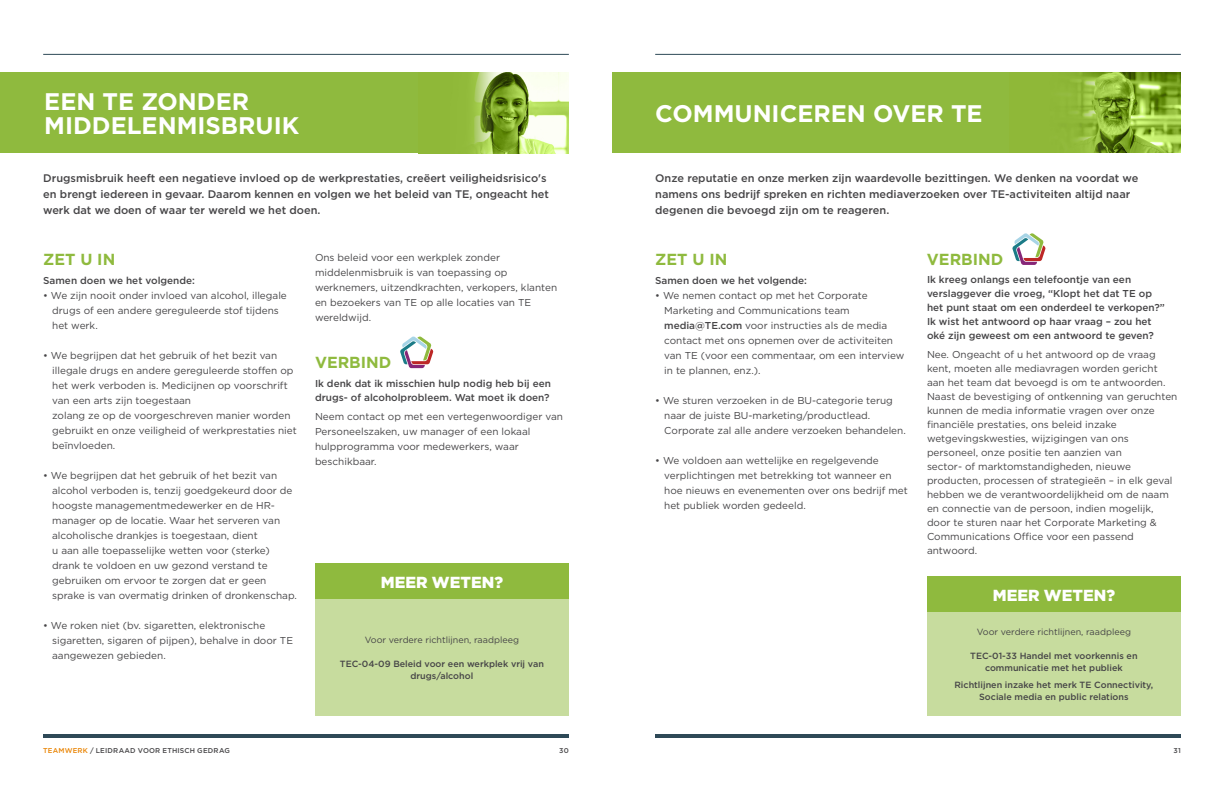
<style>
.page{position:relative;width:1224px;height:792px;background:#fff}
.page>*{position:absolute;margin:0;border:0;box-sizing:border-box;transform-origin:0 0}
.t1{font:700 24px/24px "Gotham";color:#fff}
.t2{font:700 16px "Gotham";color:#8fba3e}
.t3{font:900 16px "Gotham";color:#fff}
.t4{font:500 11px/16px "Gotham";color:#464547}
.t5{font:10px/15px "Gotham";color:#464547}
.t6{font:500 10px/14px "Gotham";color:#464547}
.t7{font:500 9px/12px "Gotham";color:#464547;text-align:center}
.t8{font:9px "Gotham";color:#464547}
.t9{font:500 7px "Gotham";letter-spacing:.03em;color:#464547}
.s1{font-weight:500}
.s2{color:#e98300}
</style>
<div class="page">
<hr style="left:655px;top:734px;width:526px;height:4px;background:#2e4957">
<hr style="left:655px;top:54px;width:526px;height:1px;background:#2e4957">
<hr style="left:43px;top:734px;width:526px;height:4px;background:#2e4957">
<hr style="left:43px;top:54px;width:526px;height:1px;background:#2e4957">
<div style="left:612px;top:72px;width:569px;height:81px;background:#8fba3e"></div>
<img style="left:1073px;top:72px;width:108px;height:81px">
<div style="left:0;top:72px;width:569px;height:81px;background:#8fba3e"></div>
<img style="left:472px;top:72px;width:97px;height:81px">
<div style="left:927px;top:612px;width:254px;height:103px;background:#c7dc9e"></div>
<div style="left:927px;top:577px;width:254px;height:35px;background:#8fba3e"></div>
<div style="left:315px;top:599px;width:254px;height:117px;background:#c7dc9e"></div>
<div style="left:315px;top:564px;width:254px;height:35px;background:#8fba3e"></div>
<svg style="left:400px;top:336px;width:33px;height:32px"></svg>
<svg style="left:1012px;top:233px;width:34px;height:32px"></svg>
<h1 class="t1" style="left:44px;top:90px;width:257px">EEN TE ZONDER<br>MIDDELENMISBRUIK</h1>
<p class="t4" style="left:43px;top:170px;width:507px">Drugsmisbruik heeft een negatieve invloed op de werkprestaties, creëert veiligheidsrisico's en brengt iedereen in gevaar. Daarom kennen en volgen we het beleid van TE, ongeacht het werk dat we doen of waar ter wereld we het doen.</p>
<h2 class="t2" style="left:43px;top:249px;width:74px">ZET U IN</h2>
<p class="t6" style="left:43px;top:274px;width:153px">Samen doen we het volgende:</p>
<p class="t5" style="left:52px;top:288px;width:236px;text-indent:-9px">• We zijn nooit onder invloed van alcohol, illegale drugs of een andere gereguleerde stof tijdens het werk.</p>
<p class="t5" style="left:52px;top:348px;width:246px;text-indent:-9px">• We begrijpen dat het gebruik of het bezit van illegale drugs en andere gereguleerde stoffen op het werk verboden is. Medicijnen op voorschrift van een arts zijn toegestaan<br>zolang ze op de voorgeschreven manier worden gebruikt en onze veiligheid of werkprestaties niet beïnvloeden.</p>
<p class="t5" style="left:52px;top:468px;width:246px;text-indent:-9px">• We begrijpen dat het gebruik of het bezit van alcohol verboden is, tenzij goedgekeurd door de hoogste managementmedewerker en de HR&shy;manager op de locatie. Waar het serveren van alcoholische drankjes is toegestaan, dient<br>u aan alle toepasselijke wetten voor (sterke) drank te voldoen en uw gezond verstand te gebruiken om ervoor te zorgen dat er geen sprake is van overmatig drinken of dronkenschap.</p>
<p class="t5" style="left:52px;top:618px;width:242px;text-indent:-9px">• We roken niet (bv. sigaretten, elektronische sigaretten, sigaren of pijpen), behalve in door TE aangewezen gebieden.</p>
<p class="t5" style="left:315px;top:250px;width:244px">Ons beleid voor een werkplek zonder middelenmisbruik is van toepassing op werknemers, uitzendkrachten, verkopers, klanten en bezoekers van TE op alle locaties van TE wereldwijd.</p>
<h2 class="t2" style="left:315px;top:352px;width:78px">VERBIND</h2>
<p class="t6" style="left:315px;top:376px;width:238px">Ik denk dat ik misschien hulp nodig heb bij een drugs- of alcoholprobleem. Wat moet ik doen?</p>
<p class="t5" style="left:315px;top:409px;width:250px">Neem contact op met een vertegenwoordiger van Personeelszaken, uw manager of een lokaal hulpprogramma voor medewerkers, waar beschikbaar.</p>
<h2 class="t3" style="left:381px;top:571px;width:124px">MEER WETEN?</h2>
<p class="t8" style="left:365px;top:634px;width:156px">Voor verdere richtlijnen, raadpleeg</p>
<p class="t7" style="left:340px;top:657px;width:206px">TEC-04-09 Beleid voor een werkplek vrij van drugs/alcohol</p>
<h1 class="t1" style="left:655px;top:101px;width:329px">COMMUNICEREN OVER TE</h1>
<p class="t4" style="left:655px;top:170px;width:485px">Onze reputatie en onze merken zijn waardevolle bezittingen. We denken na voordat we namens ons bedrijf spreken en richten mediaverzoeken over TE-activiteiten altijd naar degenen die bevoegd zijn om te reageren.</p>
<h2 class="t2" style="left:655px;top:249px;width:74px">ZET U IN</h2>
<p class="t6" style="left:655px;top:274px;width:153px">Samen doen we het volgende:</p>
<p class="t5" style="left:664px;top:288px;width:242px;text-indent:-9px">• We nemen contact op met het Corporate Marketing and Communications team <span class="s1">media@TE.com</span> voor instructies als de media contact met ons opnemen over de activiteiten van TE (voor een commentaar, om een interview in te plannen, enz.).</p>
<p class="t5" style="left:664px;top:393px;width:243px;text-indent:-9px">• We sturen verzoeken in de BU-categorie terug naar de juiste BU-marketing/productlead.<br>Corporate zal alle andere verzoeken behandelen.</p>
<p class="t5" style="left:664px;top:453px;width:245px;text-indent:-9px">• We voldoen aan wettelijke en regelgevende verplichtingen met betrekking tot wanneer en hoe nieuws en evenementen over ons bedrijf met het publiek worden gedeeld.</p>
<h2 class="t2" style="left:927px;top:249px;width:78px">VERBIND</h2>
<p class="t6" style="left:927px;top:273px;width:239px">Ik kreeg onlangs een telefoontje van een verslaggever die vroeg, “Klopt het dat TE op het punt staat om een onderdeel te verkopen?” Ik wist het antwoord op haar vraag – zou het oké zijn geweest om een antwoord te geven?</p>
<p class="t5" style="left:927px;top:347px;width:252px;line-height:14px">Nee. Ongeacht of u het antwoord op de vraag kent, moeten alle mediavragen worden gericht aan het team dat bevoegd is om te antwoorden.<br>Naast de bevestiging of ontkenning van geruchten kunnen de media informatie vragen over onze financiële prestaties, ons beleid inzake wetgevingskwesties, wijzigingen van ons personeel, onze positie ten aanzien van<br>sector- of marktomstandigheden, nieuwe producten, processen of strategieën – in elk geval hebben we de verantwoordelijkheid om de naam en connectie van de persoon, indien mogelijk, door te sturen naar het Corporate Marketing &amp; Communications Office voor een passend antwoord.</p>
<h2 class="t3" style="left:993px;top:584px;width:124px">MEER WETEN?</h2>
<p class="t8" style="left:977px;top:626px;width:156px">Voor verdere richtlijnen, raadpleeg</p>
<p class="t7" style="left:970px;top:650px;width:169px">TEC-01-33 Handel met voorkennis en communicatie met het publiek</p>
<p class="t7" style="left:954px;top:678px;width:200px">Richtlijnen inzake het merk TE Connectivity,<br>Sociale media en public relations</p>
<p class="t9" style="left:43px;top:746px;width:188px"><span class="s2">TEAMWERK</span> / LEIDRAAD VOOR ETHISCH GEDRAG</p>
<p class="t9" style="left:559px;top:746px;width:11px">30</p>
<p class="t9" style="left:1174px;top:746px;width:9px">31</p>
</div>
